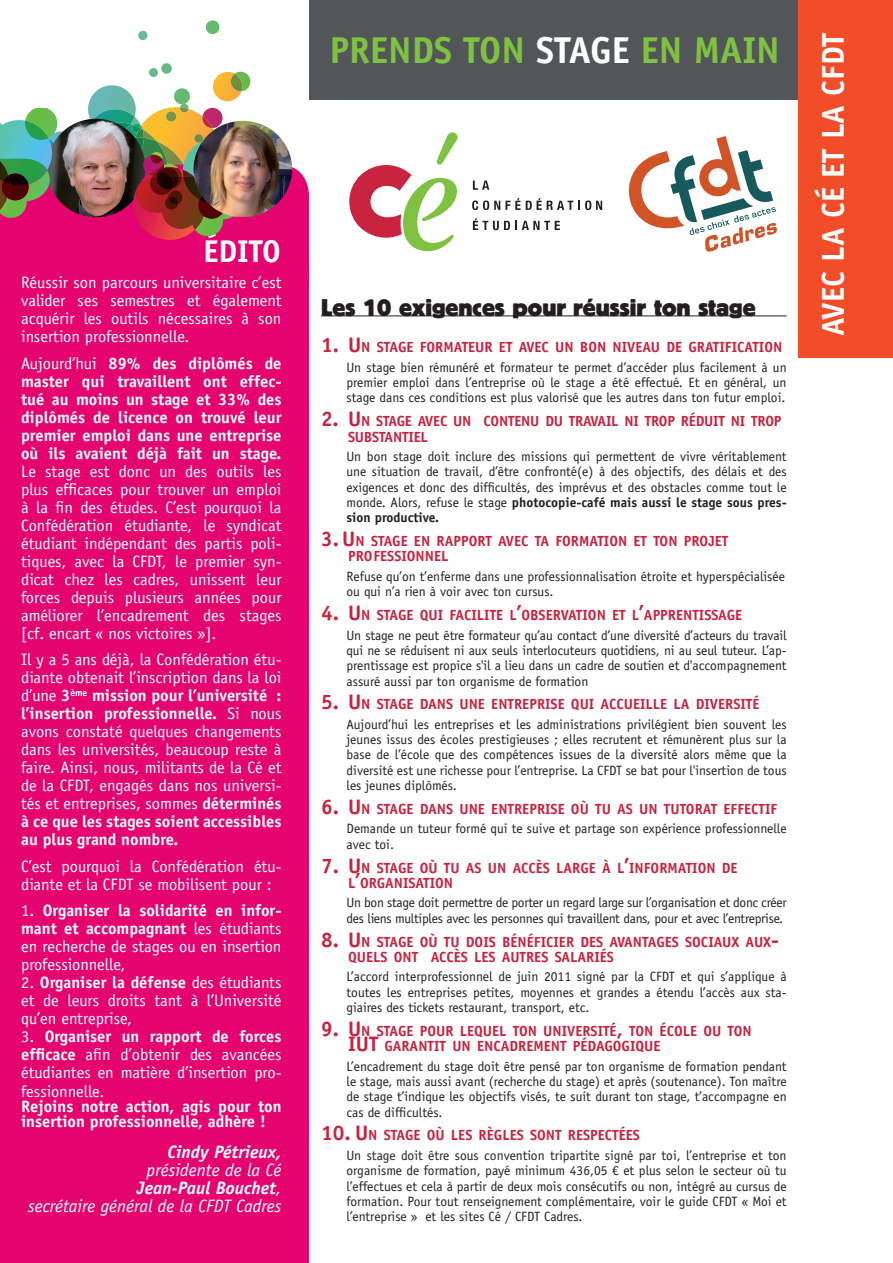
<style>
.page{position:relative;width:893px;height:1263px;background:#fff}
.page>*{position:absolute;margin:0;border:0;box-sizing:border-box;transform-origin:0 0}
.t1{font:700 37.5px "Officina Sans Std";color:#7fc241}
.t2{font:700 31.5px "Officina Sans Std";color:#fff}
.t3{font:700 24px "Block BE";color:#231f20}
.t4{font:italic 18px/18px "Officina Sans Std";color:#fff;text-align:right}
.t5{font:italic 700 18px "Officina Sans Std";color:#fff}
.t6{font:16.5px/18px "Officina Sans Std";color:#fff;text-align:justify}
.t7{font:700 16.5px/18px "Officina Sans Std";color:#fff;text-align:justify}
.t8{font:700 14.7px/15.3px "Officina Sans Std";color:#c8233f}
.t9{font:13.5px/15.3px "Officina Sans Std";color:#231f20;text-align:justify}
.t10{font:13.5px/15.3px "Officina Sans Std";letter-spacing:-.02em;color:#231f20}
.s1{font-weight:400}
.s2{font-weight:700}
.s3{color:#fff}
.s4{font-size:21px}
</style>
<div class="page">
<div style="left:309px;top:0;width:489px;height:100px;background:#535658"></div>
<div style="left:0;top:404px;width:309px;height:859px;background:#e4036f"></div>
<div style="left:798px;top:0;width:95px;height:357px;background:#f04d28"></div>
<hr style="left:321px;top:316px;width:466px;height:1px;background:#231f20">
<svg style="left:349px;top:132px;width:428px;height:120px"></svg>
<img style="left:0;top:20px;width:309px;height:384px">
<img style="left:24px;top:121px;width:24px;height:19px">
<h2 class="t2" style="left:203px;top:231px;width:79px">ÉDITO</h2>
<p class="t6" style="left:21px;top:274px;width:262px">Réussir son parcours universitaire c’est valider ses semestres et également acquérir les outils nécessaires à son insertion professionnelle.</p>
<p class="t7" style="left:21px;top:354px;width:262px"><span class="s1">Aujourd’hui</span> 89% des diplômés de master qui travaillent ont effec&shy;tué au moins un stage et 33% des diplômés de licence on trouvé leur premier emploi dans une entreprise où ils avaient déjà fait un stage.</p>
<p class="t6" style="left:21px;top:462px;width:262px">Le stage est donc un des outils les plus efficaces pour trouver un emploi à la fin des études. C’est pourquoi la Confédération étudiante, le syndicat étudiant indépendant des partis poli&shy;tiques, avec la CFDT, le premier syn&shy;dicat chez les cadres, unissent leur forces depuis plusieurs années pour améliorer l’encadrement des stages [cf. encart « nos victoires »].</p>
<p class="t6" style="left:21px;top:651px;width:262px">Il y a 5 ans déjà, la Confédération étu&shy;diante obtenait l’inscription dans la loi d’une <span class="s2">3</span><sup>ème</sup> <span class="s2">mission pour l’université : l’insertion professionnelle.</span> Si nous avons constaté quelques changements dans les universités, beaucoup reste à faire. Ainsi, nous, militants de la Cé et de la CFDT, engagés dans nos universi&shy;tés et entreprises, sommes <span class="s2">déterminés à ce que les stages soient accessibles au plus grand nombre.</span></p>
<p class="t6" style="left:21px;top:857px;width:262px">C’est pourquoi la Confédération étu&shy;diante et la CFDT se mobilisent pour :</p>
<p class="t6" style="left:21px;top:902px;width:262px">1. <span class="s2">Organiser la solidarité en infor&shy;mant et accompagnant</span> les étudiants en recherche de stages ou en insertion professionnelle,</p>
<p class="t6" style="left:21px;top:974px;width:262px">2. <span class="s2">Organiser la défense</span> des étudiants et de leurs droits tant à l’Université qu’en entreprise,</p>
<p class="t6" style="left:21px;top:1028px;width:262px">3. <span class="s2">Organiser un rapport de forces efficace</span> afin d’obtenir des avancées étudiantes en matière d’insertion pro&shy;fessionnelle.</p>
<p class="t7" style="left:21px;top:1098px;width:262px;line-height:15.3px">Rejoins notre action, agis pour ton insertion professionnelle, adhère !</p>
<h3 class="t5" style="left:168px;top:1141px;width:116px">Cindy Pétrieux,</h3>
<h3 class="t4" style="left:28px;top:1161px;width:255px">présidente de la Cé<br><span class="s2">Jean-Paul Bouchet</span>,<br>secrétaire général de la CFDT Cadres</h3>
<h1 class="t1" style="left:330px;top:27px;width:452px">PRENDS TON <span class="s3">STAGE</span> EN MAIN</h1>
<h3 class="t3" style="left:321px;top:294px;width:436px">Les 10 exigences pour réussir ton stage</h3>
<p class="t8" style="left:321px;top:339px;width:463px"><span class="s4">1. U</span>N STAGE FORMATEUR ET AVEC UN BON NIVEAU DE GRATIFICATION</p>
<p class="t9" style="left:347px;top:360px;width:442px">Un stage bien rémunéré et formateur te permet d’accéder plus facilement à un premier emploi dans l’entreprise où le stage a été effectué. Et en général, un stage dans ces conditions est plus valorisé que les autres dans ton futur emploi.</p>
<p class="t8" style="left:348px;top:413px;width:435px;text-indent:-27px"><span class="s4">2. U</span>N STAGE AVEC UN CONTENU DU TRAVAIL NI TROP RÉDUIT NI TROP<br>SUBSTANTIEL</p>
<p class="t9" style="left:347px;top:449px;width:442px">Un bon stage doit inclure des missions qui permettent de vivre véritablement une situation de travail, d’être confronté(e) à des objectifs, des délais et des exigences et donc des difficultés, des imprévus et des obstacles comme tout le monde. Alors, refuse le stage <span class="s2">photocopie-café mais aussi le stage sous pres&shy;sion productive.</span></p>
<p class="t8" style="left:348px;top:533px;width:382px;text-indent:-27px"><span class="s4">3. U</span>N STAGE EN RAPPORT AVEC TA FORMATION ET TON PROJET<br>PROFESSIONNEL</p>
<p class="t9" style="left:347px;top:569px;width:440px">Refuse qu’on t’enferme dans une professionnalisation étroite et hyperspécialisée ou qui n’a rien à voir avec ton cursus.</p>
<p class="t8" style="left:321px;top:607px;width:423px"><span class="s4">4. U</span>N STAGE QUI FACILITE L<span class="s4">’</span>OBSERVATION ET L<span class="s4">’</span>APPRENTISSAGE</p>
<p class="t9" style="left:347px;top:627px;width:442px">Un stage ne peut être formateur qu’au contact d’une diversité d’acteurs du travail qui ne se réduisent ni aux seuls interlocuteurs quotidiens, ni au seul tuteur. L’ap&shy;prentissage est propice s'il a lieu dans un cadre de soutien et d'accompagnement assuré aussi par ton organisme de formation</p>
<p class="t8" style="left:321px;top:696px;width:440px"><span class="s4">5. U</span>N STAGE DANS UNE ENTREPRISE QUI ACCUEILLE LA DIVERSITÉ</p>
<p class="t9" style="left:347px;top:717px;width:442px">Aujourd’hui les entreprises et les administrations privilégient bien souvent les jeunes issus des écoles prestigieuses ; elles recrutent et rémunèrent plus sur la base de l’école que des compétences issues de la diversité alors même que la diversité est une richesse pour l’entreprise. La CFDT se bat pour l'insertion de tous les jeunes diplômés.</p>
<p class="t8" style="left:321px;top:801px;width:458px"><span class="s4">6. U</span>N STAGE DANS UNE ENTREPRISE OÙ TU AS UN TUTORAT EFFECTIF</p>
<p class="t9" style="left:347px;top:821px;width:442px">Demande un tuteur formé qui te suive et partage son expérience professionnelle avec toi.</p>
<p class="t8" style="left:348px;top:860px;width:391px;text-indent:-27px"><span class="s4">7. U</span>N STAGE OÙ TU AS UN ACCÈS LARGE À L<span class="s4">’</span>INFORMATION DE<br>L<span class="s4">’</span>ORGANISATION</p>
<p class="t10" style="left:347px;top:895px;width:442px">Un bon stage doit permettre de porter un regard large sur l’organisation et donc créer des liens multiples avec les personnes qui travaillent dans, pour et avec l’entreprise.</p>
<p class="t8" style="left:348px;top:934px;width:432px;text-indent:-27px"><span class="s4">8. U</span>N STAGE OÙ TU DOIS BÉNÉFICIER DES AVANTAGES SOCIAUX AUX<span class="s4">-<br></span>QUELS ONT ACCÈS LES AUTRES SALARIÉS</p>
<p class="t9" style="left:347px;top:969px;width:442px">L’accord interprofessionnel de juin 2011 signé par la CFDT et qui s’applique à toutes les entreprises petites, moyennes et grandes a étendu l’accès aux sta&shy;giaires des tickets restaurant, transport, etc.</p>
<p class="t8" style="left:348px;top:1023px;width:405px;text-indent:-27px"><span class="s4">9. U</span>N STAGE POUR LEQUEL TON UNIVERSITÉ<span class="s4">,</span> TON ÉCOLE OU TON<br><span class="s4">IUT</span> GARANTIT UN ENCADREMENT PÉDAGOGIQUE</p>
<p class="t9" style="left:347px;top:1058px;width:442px">L’encadrement du stage doit être pensé par ton organisme de formation pendant le stage, mais aussi avant (recherche du stage) et après (soutenance). Ton maître de stage t’indique les objectifs visés, te suit durant ton stage, t’accompagne en cas de difficultés.</p>
<p class="t8" style="left:321px;top:1127px;width:320px"><span class="s4">10. U</span>N STAGE OÙ LES RÈGLES SONT RESPECTÉES</p>
<p class="t9" style="left:347px;top:1148px;width:442px">Un stage doit être sous convention tripartite signé par toi, l’entreprise et ton organisme de formation, payé minimum 436,05 € et plus selon le secteur où tu l’effectues et cela à partir de deux mois consécutifs ou non, intégré au cursus de formation. Pour tout renseignement complémentaire, voir le guide CFDT « Moi et l’entreprise » et les sites Cé / CFDT Cadres.</p>
<h2 class="t2" style="left:813px;top:336px;width:305px;rotate:-90deg">AVEC LA CÉ ET LA CFDT</h2>
</div>
